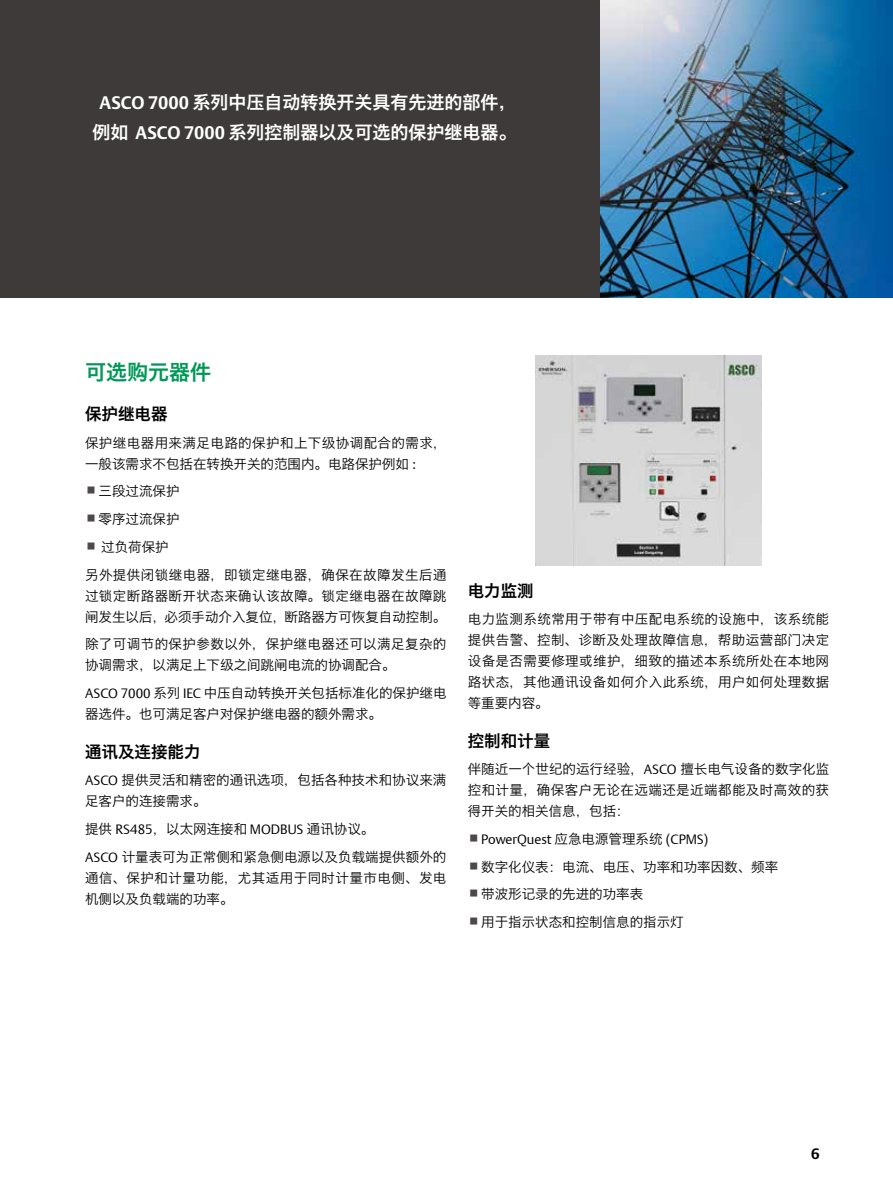
<style>
.page{position:relative;width:893px;height:1195px;background:#fff}
.page>*{position:absolute;margin:0;border:0;box-sizing:border-box;transform-origin:0 0}
.t1{font:21px "Hiragino Sans GB W6";color:#009858}
.t2{font:18px/30px "Hiragino Sans GB W6";color:#fff;text-align:center}
.t3{font:16.5px "Hiragino Sans GB W6";color:#000}
.t4{font:700 15px "DTL Argo T";color:#000}
.t5{font:13.5px/21px "Hiragino Sans GB W3";color:#000}
.t6{font:13.5px/21px "Hiragino Sans GB W3";letter-spacing:.03em;color:#000}
.t7{font:13.5px/21px "Hiragino Sans GB W3";letter-spacing:.035em;color:#000}
.t8{font:13.5px "DTL Argo T Light";letter-spacing:-.005em;color:#000}
.s1{font-family:"DTL Argo T";font-weight:700}
.s2{font-family:"DTL Argo T Light"}
.s3{font-family:"Hiragino Sans GB W3"}
</style>
<div class="page">
<div style="left:0;top:0;width:893px;height:298px;background:#3e3a39"></div>
<img style="left:600px;top:0;width:293px;height:298px">
<img style="left:535px;top:355px;width:227px;height:210px">
<h2 class="t2" style="left:92px;top:87px;width:426px"><span class="s1">ASCO 7000</span> 系列中压自动转换开关具有先进的部件，例如 <span class="s1">ASCO 7000</span> 系列控制器以及可选的保护继电器。</h2>
<h1 class="t1" style="left:85px;top:358px;width:127px">可选购元器件</h1>
<p class="t3" style="left:85px;top:403px;width:84px">保护继电器</p>
<p class="t6" style="left:85px;top:432px;width:363px">保护继电器用来满足电路的保护和上下级协调配合的需求，一般该需求不包括在转换开关的范围内。电路保护例如 <span class="s2">:</span></p>
<p class="t5" style="left:99px;top:481px;width:82px">三段过流保护</p>
<p class="t5" style="left:99px;top:508px;width:82px">零序过流保护</p>
<p class="t5" style="left:101px;top:536px;width:69px">过负荷保护</p>
<p class="t7" style="left:85px;top:564px;width:363px">另外提供闭锁继电器，即锁定继电器，确保在故障发生后通</p>
<p class="t6" style="left:85px;top:585px;width:363px">过锁定断路器断开状态来确认该故障。锁定继电器在故障跳闸发生以后，必须手动介入复位，断路器方可恢复自动控制。</p>
<p class="t6" style="left:85px;top:634px;width:363px">除了可调节的保护参数以外，保护继电器还可以满足复杂的协调需求，以满足上下级之间跳闸电流的协调配合。</p>
<p class="t5" style="left:85px;top:682px;width:363px"><span class="s2">ASCO 7000</span> 系列 <span class="s2">IEC</span> 中压自动转换开关包括标准化的保护继电器选件。也可满足客户对保护继电器的额外需求。</p>
<p class="t3" style="left:85px;top:741px;width:117px">通讯及连接能力</p>
<p class="t5" style="left:85px;top:769px;width:363px"><span class="s2">ASCO</span> 提供灵活和精密的通讯选项，包括各种技术和协议来满足客户的连接需求。</p>
<p class="t5" style="left:85px;top:815px;width:363px;line-height:27.8px">提供 <span class="s2">RS485</span>，以太网连接和 <span class="s2">MODBUS</span> 通讯协议。<br><span class="s2">ASCO</span> 计量表可为正常侧和紧急侧电源以及负载端提供额外的</p>
<p class="t7" style="left:85px;top:867px;width:363px">通信、保护和计量功能，尤其适用于同时计量市电侧、发电机侧以及负载端的功率。</p>
<p class="t3" style="left:468px;top:580px;width:67px">电力监测</p>
<p class="t5" style="left:468px;top:608px;width:363px;text-align:justify">电力监测系统常用于带有中压配电系统的设施中，该系统能提供告警、控制、诊断及处理故障信息，帮助运营部门决定设备是否需要修理或维护，细致的描述本系统所处在本地网路状态，其他通讯设备如何介入此系统，用户如何处理数据等重要内容。</p>
<p class="t3" style="left:468px;top:730px;width:84px">控制和计量</p>
<p class="t5" style="left:468px;top:758px;width:363px;text-align:justify">伴随近一个世纪的运行经验，<span class="s2">ASCO</span> 擅长电气设备的数字化监控和计量，确保客户无论在远端还是近端都能及时高效的获得开关的相关信息，包括：</p>
<p class="t8" style="left:481px;top:831px;width:228px">PowerQuest <span class="s3">应急电源管理系统</span> (CPMS)</p>
<p class="t5" style="left:481px;top:852px;width:298px;line-height:27.8px">数字化仪表：电流、电压、功率和功率因数、频率带波形记录的先进的功率表<br>用于指示状态和控制信息的指示灯</p>
<p class="t4" style="left:811px;top:1144px;width:10px">6</p>
</div>
